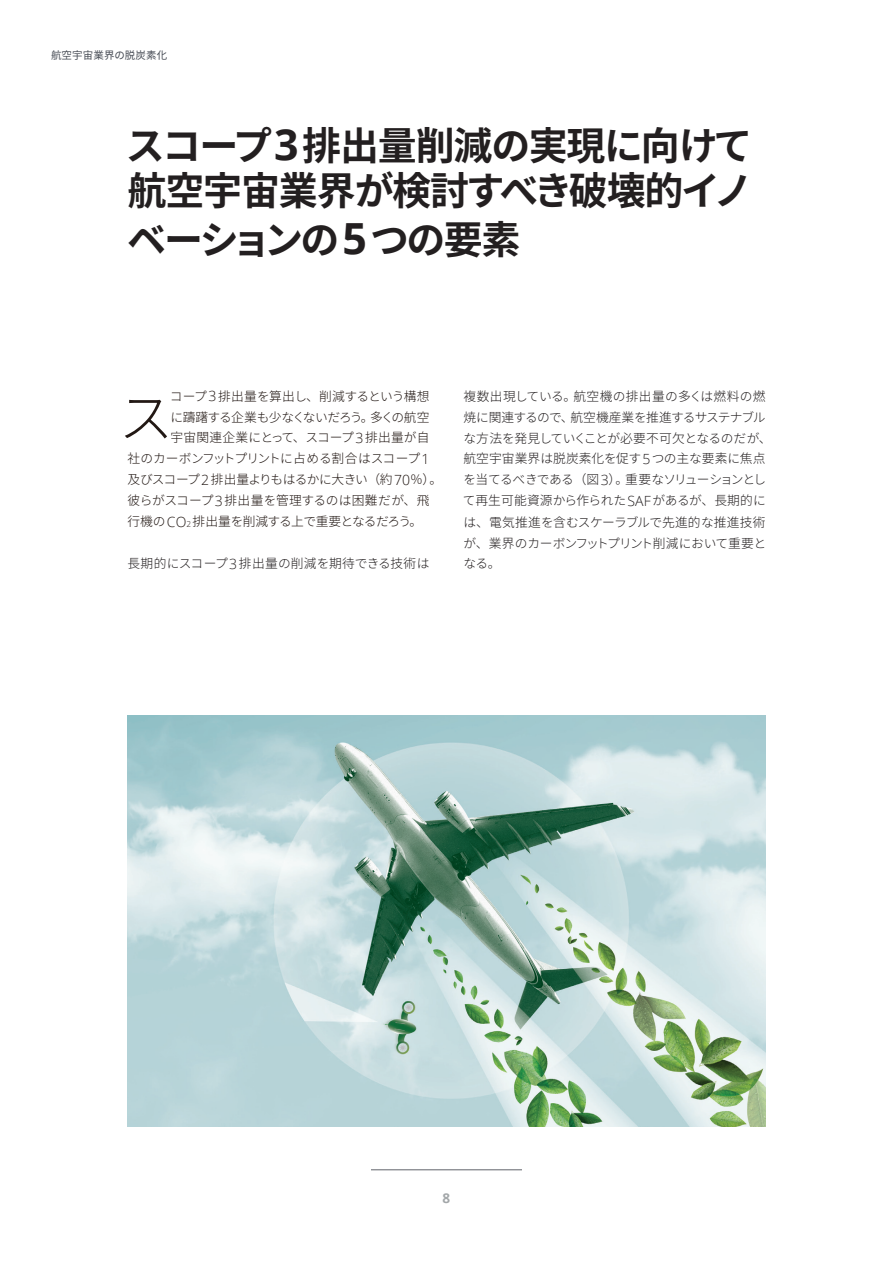
<style>
.page{position:relative;width:893px;height:1263px;background:#fff}
.page>*{position:absolute;margin:0;border:0;box-sizing:border-box;transform-origin:0 0}
.t1{font:300 54.75px "Noto Sans JP";color:#221814}
.t2{font:700 39px/44.8px "Noto Sans JP";letter-spacing:-.04em;color:#231f20}
.t3{font:700 39px "Noto Sans JP";letter-spacing:-.07em;color:#231f20}
.t4{font:700 13.5px "Open Sans";color:#a3a7a9}
.t5{font:300 12.75px/21px "Noto Sans JP";letter-spacing:-.01em;color:#231f20}
.t6{font:300 12.75px "Noto Sans JP";letter-spacing:-.035em;color:#221814}
.t7{font:300 12.75px "Noto Sans JP";letter-spacing:.01em;color:#221814}
.t8{font:300 12.75px "Noto Sans JP";letter-spacing:.015em;color:#231f20}
.t9{font:300 12.75px "Noto Sans JP";letter-spacing:.015em;color:#221814}
.t10{font:10.5px "Noto Sans JP";letter-spacing:.01em;color:#464b54}
.s1{font-family:"Open Sans";font-size:42.9px}
.s2{font-family:"Open Sans";font-size:14.1px}
.s3{font-family:"Open Sans";font-size:8.25px}
</style>
<div class="page">
<hr style="left:371px;top:1169px;width:151px;height:1px;background:#5f6369">
<img style="left:128px;top:715px;width:637px;height:412px">
<p class="t10" style="left:51px;top:49px;width:118px">航空宇宙業界の脱炭素化</p>
<h2 class="t2" style="left:126px;top:124px;width:628px">スコープ<span class="s1">3</span>排出量削減の実現に向けて航空宇宙業界が検討すべき破壊的イノ</h2>
<h2 class="t3" style="left:127px;top:217px;width:395px">ベーションの<span class="s1">5</span>つの要素</h2>
<p class="t6" style="left:170px;top:389px;width:261px">コープ<span class="s2">3</span>排出量を算出し、削減するという構想</p>
<p class="t6" style="left:170px;top:410px;width:261px">に躊躇する企業も少なくないだろう。多くの航空</p>
<p class="t9" style="left:171px;top:431px;width:260px">宇宙関連企業にとって、スコープ<span class="s2">3</span>排出量が自</p>
<p class="t6" style="left:128px;top:452px;width:303px">社のカーボンフットプリントに占める割合はスコープ<span class="s2">1</span></p>
<p class="t6" style="left:128px;top:473px;width:316px">及びスコープ<span class="s2">2</span> 排出量よりもはるかに大きい（約 <span class="s2">70</span>％）。</p>
<p class="t7" style="left:128px;top:494px;width:303px">彼らがスコープ<span class="s2">3</span>排出量を管理するのは困難だが、飛</p>
<p class="t6" style="left:128px;top:515px;width:296px">行機の<span class="s2">CO</span><span class="s3">2</span> 排出量を削減する上で重要となるだろう。</p>
<p class="t8" style="left:128px;top:557px;width:303px">長期的にスコープ<span class="s2">3</span>排出量の削減を期待できる技術は</p>
<h1 class="t1" style="left:119px;top:387px;width:56px">ス</h1>
<p class="t5" style="left:463px;top:386px;width:310px">複数出現している。航空機の排出量の多くは燃料の燃焼に関連するので、航空機産業を推進するサステナブルな方法を発見していくことが必要不可欠となるのだが、航空宇宙業界は脱炭素化を促す<span class="s2">5</span>つの主な要素に焦点を当てるべきである（図 <span class="s2">3</span>）。重要なソリューションとして再生可能資源から作られた<span class="s2">SAF</span>があるが、長期的には、電気推進を含むスケーラブルで先進的な推進技術が、業界のカーボンフットプリント削減において重要となる。</p>
<p class="t4" style="left:443px;top:1188px;width:9px">8</p>
</div>
